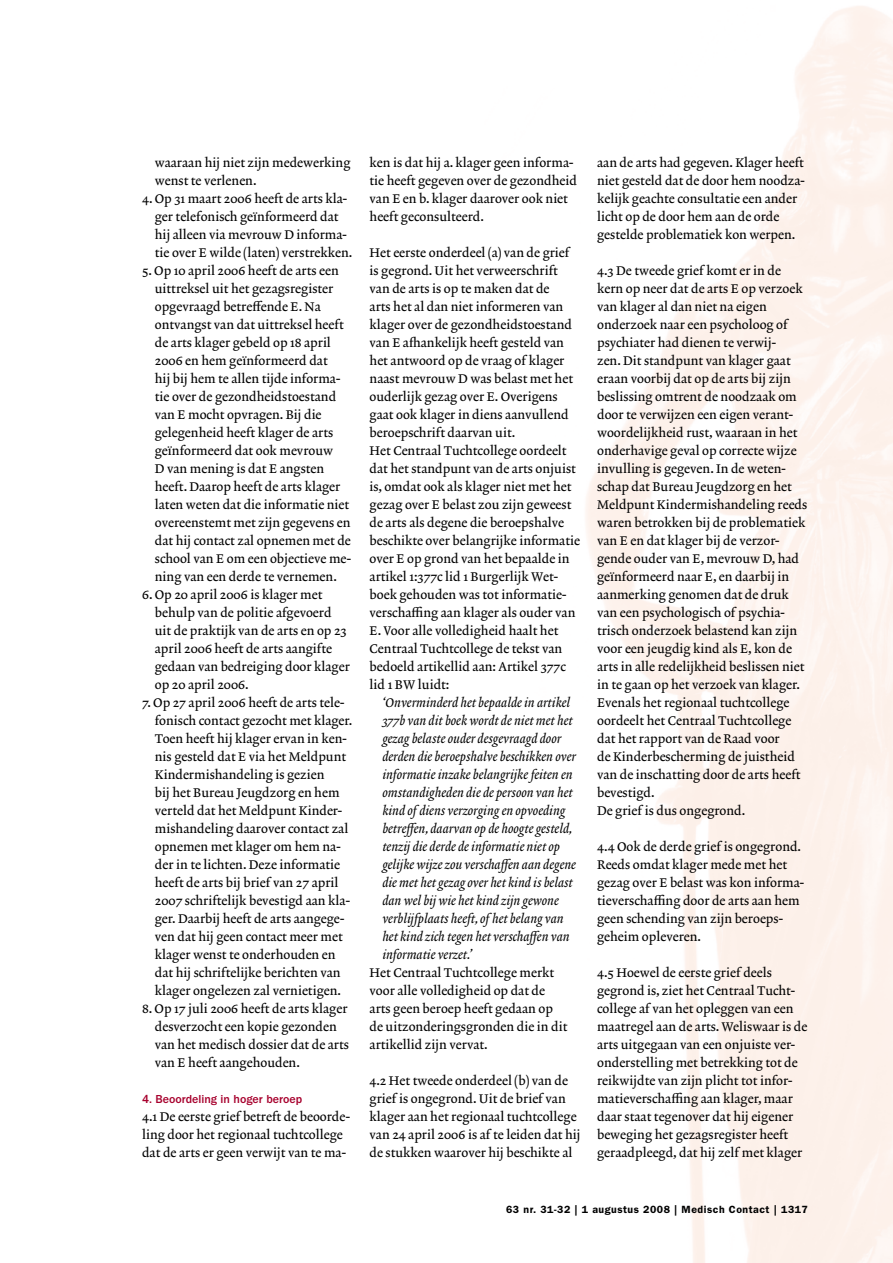
<style>
.page{position:relative;width:893px;height:1263px;background:#fff}
.page>*{position:absolute;margin:0;border:0;box-sizing:border-box;transform-origin:0 0}
.t1{font:12.75px/18px "Lexicon No 2 Roman A";color:#000}
.t2{font:12.75px/18px "Lexicon No 2 Italic A";color:#000}
.t3{font:500 12px "ITC Franklin Gothic Std";color:#a7002d}
.t4{font:600 10.5px "ITC Franklin Gothic Std";letter-spacing:.05em;color:#000}
</style>
<div class="page">
<p class="t1" style="left:155px;top:154px;width:197px">waaraan hij niet zijn medewerking wenst te verlenen.</p>
<p class="t1" style="left:155px;top:190px;width:199px;text-indent:-13px">4. Op 31 maart 2006 heeft de arts kla&shy;ger telefonisch geïnformeerd dat hij alleen via mevrouw D informa&shy;tie over E wilde (laten) verstrekken.</p>
<p class="t1" style="left:155px;top:262px;width:198px;text-indent:-13px">5. Op 10 april 2006 heeft de arts een uittreksel uit het gezagsregister opgevraagd betreffende E. Na ontvangst van dat uittreksel heeft de arts klager gebeld op 18 april<br>2006 en hem geïnformeerd dat<br>hij bij hem te allen tijde informa&shy;tie over de gezondheidstoestand van E mocht opvragen. Bij die gelegenheid heeft klager de arts geïnformeerd dat ook mevrouw<br>D van mening is dat E angsten heeft. Daarop heeft de arts klager laten weten dat die informatie niet overeenstemt met zijn gegevens en dat hij contact zal opnemen met de school van E om een objectieve me&shy;ning van een derde te vernemen.</p>
<p class="t1" style="left:155px;top:586px;width:196px;text-indent:-13px">6. Op 20 april 2006 is klager met behulp van de politie afgevoerd uit de praktijk van de arts en op 23 april 2006 heeft de arts aangifte gedaan van bedreiging door klager op 20 april 2006.</p>
<p class="t1" style="left:155px;top:694px;width:199px;text-indent:-13px">7. Op 27 april 2006 heeft de arts tele&shy;fonisch contact gezocht met klager.<br>Toen heeft hij klager ervan in ken&shy;nis gesteld dat E via het Meldpunt Kindermishandeling is gezien<br>bij het Bureau Jeugdzorg en hem verteld dat het Meldpunt Kinder&shy;mishandeling daarover contact zal opnemen met klager om hem na&shy;der in te lichten. Deze informatie heeft de arts bij brief van 27 april 2007 schriftelijk bevestigd aan kla&shy;ger. Daarbij heeft de arts aangege&shy;ven dat hij geen contact meer met klager wenst te onderhouden en dat hij schriftelijke berichten van klager ongelezen zal vernietigen.</p>
<p class="t1" style="left:155px;top:1000px;width:196px;text-indent:-13px">8. Op 17 juli 2006 heeft de arts klager desverzocht een kopie gezonden van het medisch dossier dat de arts van E heeft aangehouden.</p>
<p class="t3" style="left:142px;top:1092px;width:162px">4. Beoordeling in hoger beroep</p>
<p class="t1" style="left:142px;top:1108px;width:209px">4.1 De eerste grief betreft de beoorde&shy;ling door het regionaal tuchtcollege dat de arts er geen verwijt van te ma-</p>
<p class="t1" style="left:370px;top:154px;width:209px">ken is dat hij a. klager geen informa&shy;tie heeft gegeven over de gezondheid van E en b. klager daarover ook niet heeft geconsulteerd.</p>
<p class="t1" style="left:370px;top:244px;width:212px">Het eerste onderdeel (a) van de grief is gegrond. Uit het verweerschrift van de arts is op te maken dat de<br>arts het al dan niet informeren van klager over de gezondheidstoestand van E afhankelijk heeft gesteld van het antwoord op de vraag of klager naast mevrouw D was belast met het ouderlijk gezag over E. Overigens gaat ook klager in diens aanvullend beroepschrift daarvan uit.<br>Het Centraal Tuchtcollege oordeelt dat het standpunt van de arts onjuist is, omdat ook als klager niet met het gezag over E belast zou zijn geweest de arts als degene die beroepshalve beschikte over belangrijke informatie over E op grond van het bepaalde in artikel 1:377c lid 1 Burgerlijk Wet&shy;boek gehouden was tot informatie&shy;verschaffing aan klager als ouder van E. Voor alle volledigheid haalt het Centraal Tuchtcollege de tekst van bedoeld artikellid aan: Artikel 377c lid 1 BW luidt:</p>
<p class="t2" style="left:382px;top:694px;width:195px">‘Onverminderd het bepaalde in artikel 377b van dit boek wordt de niet met het gezag belaste ouder desgevraagd door derden die beroepshalve beschikken over informatie inzake belangrijke feiten en omstandigheden die de persoon van het kind of diens verzorging en opvoeding betreffen, daarvan op de hoogte gesteld, tenzij die derde de informatie niet op gelijke wijze zou verschaffen aan degene die met het gezag over het kind is belast dan wel bij wie het kind zijn gewone verblijfplaats heeft, of het belang van het kind zich tegen het verschaffen van informatie verzet.’</p>
<p class="t1" style="left:370px;top:964px;width:199px">Het Centraal Tuchtcollege merkt voor alle volledigheid op dat de arts geen beroep heeft gedaan op de uitzonderingsgronden die in dit artikellid zijn vervat.</p>
<p class="t1" style="left:370px;top:1072px;width:212px">4.2 Het tweede onderdeel (b) van de grief is ongegrond. Uit de brief van klager aan het regionaal tuchtcollege van 24 april 2006 is af te leiden dat hij de stukken waarover hij beschikte al</p>
<p class="t1" style="left:597px;top:154px;width:209px">aan de arts had gegeven. Klager heeft niet gesteld dat de door hem noodza&shy;kelijk geachte consultatie een ander licht op de door hem aan de orde gestelde problematiek kon werpen.</p>
<p class="t1" style="left:597px;top:262px;width:212px">4.3 De tweede grief komt er in de kern op neer dat de arts E op verzoek van klager al dan niet na eigen onderzoek naar een psycholoog of psychiater had dienen te verwij-<br>zen. Dit standpunt van klager gaat eraan voorbij dat op de arts bij zijn beslissing omtrent de noodzaak om door te verwijzen een eigen verant&shy;woordelijkheid rust, waaraan in het onderhavige geval op correcte wijze invulling is gegeven. In de weten&shy;schap dat Bureau Jeugdzorg en het Meldpunt Kindermishandeling reeds waren betrokken bij de problematiek van E en dat klager bij de verzor&shy;gende ouder van E, mevrouw D, had geïnformeerd naar E, en daarbij in aanmerking genomen dat de druk van een psychologisch of psychia&shy;trisch onderzoek belastend kan zijn voor een jeugdig kind als E, kon de arts in alle redelijkheid beslissen niet in te gaan op het verzoek van klager.<br>Evenals het regionaal tuchtcollege oordeelt het Centraal Tuchtcollege dat het rapport van de Raad voor<br>de Kinderbescherming de juistheid van de inschatting door de arts heeft bevestigd.<br>De grief is dus ongegrond.</p>
<p class="t1" style="left:597px;top:838px;width:209px">4.4 Ook de derde grief is ongegrond.<br>Reeds omdat klager mede met het gezag over E belast was kon informa&shy;tieverschaffing door de arts aan hem geen schending van zijn beroeps&shy;geheim opleveren.</p>
<p class="t1" style="left:597px;top:964px;width:212px">4.5 Hoewel de eerste grief deels gegrond is, ziet het Centraal Tucht&shy;college af van het opleggen van een maatregel aan de arts. Weliswaar is de arts uitgegaan van een onjuiste ver&shy;onderstelling met betrekking tot de reikwijdte van zijn plicht tot infor&shy;matieverschaffing aan klager, maar daar staat tegenover dat hij eigener beweging het gezagsregister heeft geraadpleegd, dat hij zelf met klager</p>
<p class="t4" style="left:506px;top:1203px;width:303px">63 nr. 31-32 | 1 augustus 2008 | Medisch Contact | 1317</p>
</div>
